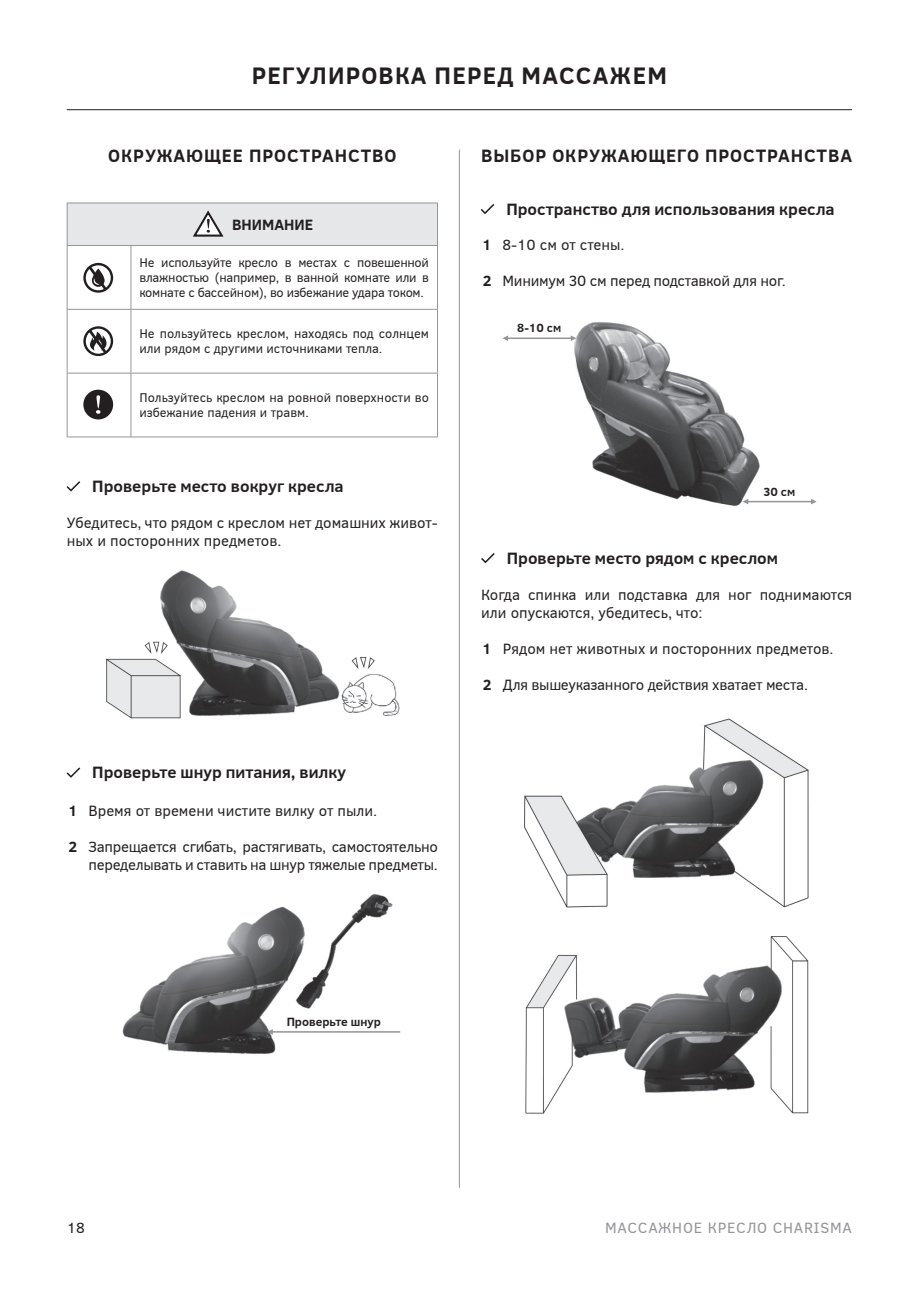
<style>
.page{position:relative;width:906px;height:1289px;background:#fff}
.page>*{position:absolute;margin:0;border:0;box-sizing:border-box;transform-origin:0 0}
.t1{font:700 24px "Clear Sans";letter-spacing:.05em;color:#231f20}
.t2{font:700 18px "Clear Sans";letter-spacing:.05em;color:#231f20}
.t3{font:700 16.5px "Clear Sans";color:#231f20}
.t4{font:15px/18px "Clear Sans";letter-spacing:-.015em;color:#231f20}
.t5{font:15px "Clear Sans";letter-spacing:.05em;color:#939598}
.t6{font:700 15px "Clear Sans";color:#231f20}
.t7{font:12.75px/15px "Clear Sans";color:#231f20}
.t8{font:700 12px "Clear Sans";color:#231f20}
</style>
<div class="page">
<img style="left:574px;top:322px;width:186px;height:185px">
<hr style="left:67px;top:109px;width:785px;height:1px;background:#231f20">
<hr style="left:459px;top:150px;width:1px;height:1037px;background:#939598">
<div style="left:67px;top:203px;width:370px;height:42px;background:#e6e7e9"></div>
<hr style="left:67px;top:203px;width:64px;height:1px;background:#939598">
<hr style="left:67px;top:203px;width:1px;height:42px;background:#939598">
<hr style="left:131px;top:203px;width:307px;height:1px;background:#939598">
<hr style="left:437px;top:203px;width:1px;height:42px;background:#939598">
<hr style="left:67px;top:245px;width:64px;height:1px;background:#939598">
<hr style="left:67px;top:246px;width:1px;height:63px;background:#939598">
<hr style="left:131px;top:245px;width:307px;height:1px;background:#939598">
<hr style="left:131px;top:246px;width:1px;height:63px;background:#939598">
<hr style="left:437px;top:246px;width:1px;height:63px;background:#939598">
<hr style="left:67px;top:309px;width:64px;height:1px;background:#939598">
<hr style="left:67px;top:310px;width:1px;height:63px;background:#939598">
<hr style="left:131px;top:309px;width:307px;height:1px;background:#939598">
<hr style="left:131px;top:310px;width:1px;height:63px;background:#939598">
<hr style="left:437px;top:310px;width:1px;height:63px;background:#939598">
<hr style="left:67px;top:373px;width:64px;height:1px;background:#939598">
<hr style="left:67px;top:373px;width:1px;height:63px;background:#939598">
<hr style="left:131px;top:373px;width:307px;height:1px;background:#939598">
<hr style="left:131px;top:373px;width:1px;height:63px;background:#939598">
<hr style="left:437px;top:373px;width:1px;height:63px;background:#939598">
<hr style="left:67px;top:436px;width:64px;height:1px;background:#939598">
<hr style="left:131px;top:436px;width:307px;height:1px;background:#939598">
<svg style="left:193px;top:210px;width:30px;height:27px"></svg>
<svg style="left:83px;top:263px;width:30px;height:30px"></svg>
<div style="left:83px;top:389px;width:30px;height:30px;background:#231f20;border-radius:50%"></div>
<svg style="left:96px;top:395px;width:4px;height:19px"></svg>
<svg style="left:83px;top:326px;width:30px;height:30px"></svg>
<svg style="left:67px;top:481px;width:13px;height:10px"></svg>
<svg style="left:481px;top:553px;width:14px;height:10px"></svg>
<svg style="left:481px;top:204px;width:13px;height:10px"></svg>
<svg style="left:67px;top:767px;width:13px;height:10px"></svg>
<img style="left:106px;top:570px;width:293px;height:149px">
<img style="left:122px;top:894px;width:275px;height:160px">
<svg style="left:267px;top:1029px;width:6px;height:5px"></svg>
<svg style="left:502px;top:335px;width:6px;height:6px"></svg>
<svg style="left:742px;top:499px;width:6px;height:5px"></svg>
<svg style="left:571px;top:335px;width:5px;height:6px"></svg>
<svg style="left:811px;top:499px;width:5px;height:5px"></svg>
<hr style="left:269px;top:1031px;width:131px;height:1px;background:#939598">
<hr style="left:504px;top:337px;width:68px;height:2px;background:#939598">
<hr style="left:744px;top:501px;width:68px;height:1px;background:#939598">
<img style="left:525px;top:718px;width:283px;height:190px">
<img style="left:525px;top:936px;width:284px;height:178px">
<p class="t1" style="left:252px;top:62px;width:416px">РЕГУЛИРОВКА ПЕРЕД МАССАЖЕМ</p>
<p class="t2" style="left:108px;top:146px;width:290px">ОКРУЖАЮЩЕЕ ПРОСТРАНСТВО</p>
<p class="t2" style="left:481px;top:146px;width:373px">ВЫБОР ОКРУЖАЮЩЕГО ПРОСТРАНСТВА</p>
<p class="t6" style="left:232px;top:216px;width:83px">ВНИМАНИЕ</p>
<p class="t7" style="left:139px;top:255px;width:291px;text-align:justify">Не используйте кресло в местах с повешенной влажностью (например, в ванной комнате или в комнате с бассейном), во избежание удара током.</p>
<p class="t7" style="left:139px;top:326px;width:291px">Не пользуйтесь креслом, находясь под солнцем или рядом с другими источниками тепла.</p>
<p class="t7" style="left:139px;top:390px;width:291px">Пользуйтесь креслом на ровной поверхности во избежание падения и травм.</p>
<p class="t3" style="left:92px;top:476px;width:253px">Проверьте место вокруг кресла</p>
<p class="t4" style="left:67px;top:513px;width:372px">Убедитесь, что рядом с креслом нет домашних живот&shy;ных и посторонних предметов.</p>
<p class="t6" style="left:68px;top:802px;width:11px">1</p>
<p class="t6" style="left:69px;top:838px;width:10px">2</p>
<p class="t3" style="left:92px;top:762px;width:255px">Проверьте шнур питания, вилку</p>
<p class="t4" style="left:88px;top:801px;width:290px">Время от времени чистите вилку от пыли.</p>
<p class="t4" style="left:88px;top:837px;width:351px">Запрещается сгибать, растягивать, самостоятельно переделывать и ставить на шнур тяжелые предметы.</p>
<p class="t6" style="left:482px;top:236px;width:11px">1</p>
<p class="t6" style="left:482px;top:272px;width:10px">2</p>
<p class="t3" style="left:506px;top:199px;width:330px">Пространство для использования кресла</p>
<p class="t4" style="left:502px;top:235px;width:123px">8-10 см от стены.</p>
<p class="t4" style="left:502px;top:271px;width:285px">Минимум 30 см перед подставкой для ног.</p>
<p class="t8" style="left:517px;top:321px;width:45px">8-10 см</p>
<p class="t8" style="left:763px;top:484px;width:33px">30 см</p>
<p class="t3" style="left:507px;top:548px;width:273px">Проверьте место рядом с креслом</p>
<p class="t4" style="left:481px;top:585px;width:372px">Когда спинка или подставка для ног поднимаются или опускаются, убедитесь, что:</p>
<p class="t6" style="left:482px;top:640px;width:11px">1</p>
<p class="t6" style="left:482px;top:676px;width:10px">2</p>
<p class="t4" style="left:503px;top:639px;width:332px">Рядом нет животных и посторонних предметов.</p>
<p class="t4" style="left:503px;top:675px;width:307px">Для вышеуказанного действия хватает места.</p>
<p class="t8" style="left:287px;top:1014px;width:96px">Проверьте шнур</p>
<p class="t4" style="left:67px;top:1218px;width:19px">18</p>
<p class="t5" style="left:605px;top:1219px;width:248px">МАССАЖНОЕ КРЕСЛО CHARISMA</p>
</div>
